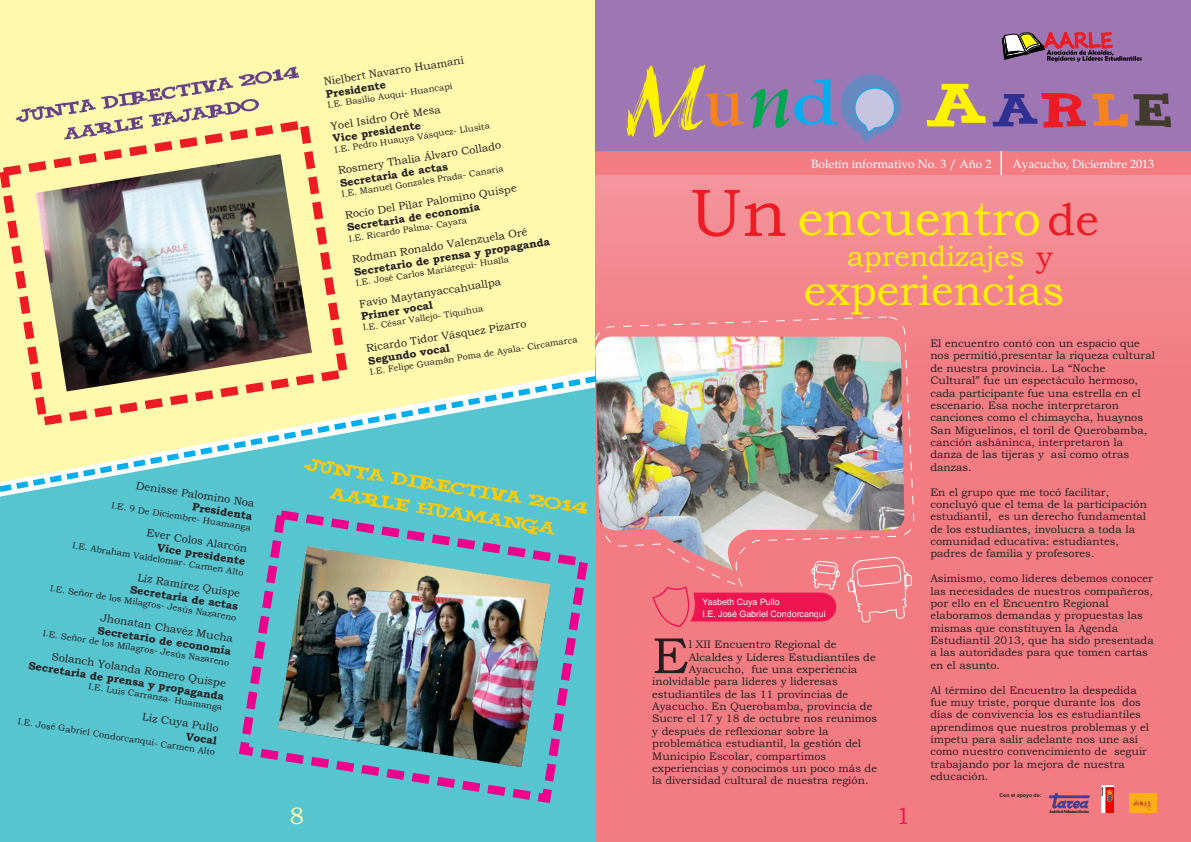
<style>
.page{position:relative;width:1191px;height:842px;background:#fff}
.page>*{position:absolute;margin:0;border:0;box-sizing:border-box;transform-origin:0 0}
.t1{font:50.8px "Bookman Old Style";color:#231f20}
.t2{font:49.2px "Bookman Old Style";color:#fff200}
.t3{font:43px "Bookman Old Style";color:#fff200}
.t4{font:30.5px "Bookman Old Style";color:#ed1c24}
.t5{font:28.9px "Bookman Old Style";color:#fff200}
.t6{font:24px "Bookman Old Style";color:#ed1651}
.t7{font:24px "Bookman Old Style";color:#fff9ae}
.t8{font:12px "Book Antiqua";color:#fff}
.t9{font:11px/12.4px "Bookman Old Style";color:#231f20}
.t10{font:700 11px "Bookman Old Style";color:#231f20}
.t11{font:9px "Bookman Old Style";color:#231f20}
.t12{font:8.9px/12.1px "Arial";color:#fff}
.t13{font:700 5.2px "Arial";color:#231f20}
.s1{font-size:67.5px;color:#ed1c24}
.s2{font-size:45.1px;color:#ed1c24}
</style>
<div class="page">
<div style="left:0;top:0;width:595px;height:372px;background:#fff9ae"></div>
<div style="left:596px;top:123px;width:595px;height:719px;background:linear-gradient(to bottom,#f48a91,#f3777e)"></div>
<div style="left:595px;top:316px;width:319px;height:272px;background:#f38188"></div>
<svg style="left:847px;top:556px;width:64px;height:66px;background:#f4878e"></svg>
<img style="left:595px;top:336px;width:309px;height:234px">
<svg style="left:652px;top:547px;width:187px;height:80px;background:#ef6479"></svg>
<div style="left:595px;top:0;width:596px;height:175px;background:#9e76b4"></div>
<svg style="left:1002px;top:32px;width:139px;height:30px"></svg>
<svg style="left:926px;top:84px;width:60px;height:42px"></svg>
<svg style="left:992px;top:93px;width:94px;height:35px"></svg>
<svg style="left:1092px;top:93px;width:79px;height:34px"></svg>
<svg style="left:626px;top:65px;width:117px;height:72px"></svg>
<svg style="left:750px;top:74px;width:151px;height:69px"></svg>
<div style="left:595px;top:151px;width:595px;height:24px;background:#f37c83"></div>
<svg style="left:1001px;top:151px;width:1px;height:24px"></svg>
<div style="left:0;top:496px;width:596px;height:346px;background:#56c5d0"></div>
<svg style="left:0;top:115px;width:353px;height:257px;background:#fcdb9b"></svg>
<img style="left:35px;top:154px;width:277px;height:218px">
<svg style="left:16px;top:67px;width:283px;height:73px;background:#e9d9a4"></svg>
<svg style="left:0;top:372px;width:603px;height:124px;background:#b7d9bd"></svg>
<img style="left:234px;top:505px;width:359px;height:303px">
<svg style="left:304px;top:459px;width:283px;height:76px;background:#71c0b1"></svg>
<div style="left:287px;top:805px;width:18px;height:21px;background:#56c5d0"></div>
<img style="left:1049px;top:794px;width:40px;height:18px">
<img style="left:1101px;top:785px;width:12px;height:27px">
<img style="left:1129px;top:794px;width:27px;height:18px">
<p class="t9" style="left:323px;top:77px;width:143px;rotate:-9deg">Nielbert Navarro Huamani</p>
<p class="t10" style="left:325px;top:90px;width:62px;rotate:-9deg">Presidente</p>
<p class="t11" style="left:327px;top:102px;width:128px;rotate:-9deg">I.E. Basilio Auqui- Huancapi</p>
<p class="t9" style="left:330px;top:121px;width:112px;rotate:-9deg">Yoel Isidro Oré Mesa</p>
<p class="t10" style="left:332px;top:135px;width:90px;rotate:-9deg">Vice presidente</p>
<p class="t11" style="left:334px;top:146px;width:158px;rotate:-9deg">I.E. Pedro Huauya Vásquez- Llusita</p>
<p class="t9" style="left:337px;top:165px;width:166px;rotate:-9deg">Rosmery Thalia Álvaro Collado</p>
<p class="t10" style="left:339px;top:179px;width:111px;rotate:-9deg">Secretaria de actas</p>
<p class="t11" style="left:341px;top:191px;width:165px;rotate:-9deg">I.E. Manuel Gonzales Prada- Canaria</p>
<p class="t9" style="left:344px;top:210px;width:175px;rotate:-9deg">Rocío Del Pilar Palomino Quispe</p>
<p class="t10" style="left:346px;top:223px;width:136px;rotate:-9deg">Secretaria de economía</p>
<p class="t11" style="left:348px;top:235px;width:121px;rotate:-9deg">I.E. Ricardo Palma- Cayara</p>
<p class="t9" style="left:351px;top:254px;width:179px;rotate:-9deg">Rodman Ronaldo Valenzuela Oré</p>
<p class="t10" style="left:353px;top:268px;width:200px;rotate:-9deg">Secretario de prensa y propaganda</p>
<p class="t11" style="left:355px;top:280px;width:156px;rotate:-9deg">I.E. José Carlos Mariátegui- Hualla</p>
<p class="t9" style="left:358px;top:299px;width:145px;rotate:-9deg">Favio Maytanyaccahuallpa</p>
<p class="t10" style="left:360px;top:312px;width:74px;rotate:-9deg">Primer vocal</p>
<p class="t11" style="left:362px;top:324px;width:123px;rotate:-9deg">I.E. César Vallejo- Tiquihua</p>
<p class="t9" style="left:365px;top:343px;width:163px;rotate:-9deg">Ricardo Tidor Vásquez Pizarro</p>
<p class="t11" style="left:369px;top:369px;width:211px;rotate:-9deg">I.E. Felipe Guamán Poma de Ayala- Circamarca</p>
<p class="t10" style="left:367px;top:357px;width:84px;rotate:-9deg">Segundo vocal</p>
<p class="t9" style="left:137px;top:480px;width:121px;rotate:9deg">Denisse Palomino Noa</p>
<p class="t11" style="left:112px;top:502px;width:142px;rotate:9deg">I.E. 9 De Diciembre- Huamanga</p>
<p class="t10" style="left:193px;top:503px;width:62px;rotate:9deg">Presidenta</p>
<p class="t9" style="left:147px;top:527px;width:103px;rotate:9deg">Ever Colos Alarcón</p>
<p class="t11" style="left:73px;top:542px;width:174px;rotate:9deg">I.E. Abraham Valdelomar- Carmen Alto</p>
<p class="t10" style="left:158px;top:543px;width:90px;rotate:9deg">Vice presidente</p>
<p class="t9" style="left:138px;top:572px;width:105px;rotate:9deg">Liz Ramírez Quispe</p>
<p class="t11" style="left:51px;top:584px;width:190px;rotate:9deg">I.E. Señor de los Milagros- Jesús Nazareno</p>
<p class="t10" style="left:131px;top:585px;width:111px;rotate:9deg">Secretaria de actas</p>
<p class="t9" style="left:101px;top:612px;width:135px;rotate:9deg">Jhonatan Chavéz Mucha</p>
<p class="t10" style="left:98px;top:626px;width:136px;rotate:9deg">Secretario de economía</p>
<p class="t9" style="left:53px;top:651px;width:178px;rotate:9deg">Solanch Yolanda Romero Quispe</p>
<p class="t11" style="left:44px;top:629px;width:190px;rotate:9deg">I.E. Señor de los Milagros- Jesús Nazareno</p>
<p class="t10" style="left:29px;top:661px;width:199px;rotate:9deg">Secretaria de prensa y propaganda</p>
<p class="t11" style="left:89px;top:683px;width:137px;rotate:9deg">I.E. Luis Carranza- Huamanga</p>
<p class="t9" style="left:143px;top:711px;width:79px;rotate:9deg">Liz Cuya Pullo</p>
<p class="t10" style="left:187px;top:732px;width:33px;rotate:9deg">Vocal</p>
<p class="t11" style="left:19px;top:718px;width:201px;rotate:9deg">I.E. José Gabriel Condorcanqui- Carmen Alto</p>
<h3 class="t7" style="left:289px;top:807px;width:16px">8</h3>
<p class="t8" style="left:811px;top:159px;width:182px">Boletín informativo No. 3 / Año 2</p>
<p class="t8" style="left:1012px;top:159px;width:143px">Ayacucho, Diciembre 2013</p>
<h2 class="t2" style="left:690px;top:200px;width:410px"><span class="s1">Un</span> encuentro<span class="s2">de</span></h2>
<h3 class="t4" style="left:1036px;top:246px;width:18px">y</h3>
<h3 class="t5" style="left:847px;top:246px;width:179px">aprendizajes</h3>
<h3 class="t3" style="left:803px;top:274px;width:262px">experiencias</h3>
<p class="t12" style="left:702px;top:597px;width:125px">Yasbeth Cuya Pullo<br>I.E. José Gabriel Condorcanqui</p>
<h1 class="t1" style="left:652px;top:637px;width:38px">E</h1>
<p class="t9" style="left:689px;top:639px;width:149px">l XII Encuentro Regional de</p>
<p class="t9" style="left:689px;top:652px;width:188px">Alcaldes y Líderes Estudiantiles de</p>
<p class="t9" style="left:689px;top:664px;width:170px">Ayacucho, fue una experiencia</p>
<p class="t9" style="left:652px;top:676px;width:187px">inolvidable para líderes y lideresas</p>
<p class="t9" style="left:652px;top:689px;width:198px">estudiantiles de las 11 provincias de</p>
<p class="t9" style="left:652px;top:701px;width:222px">Ayacucho. En Querobamba, provincia de</p>
<p class="t9" style="left:652px;top:713px;width:226px">Sucre el 17 y 18 de octubre nos reunimos</p>
<p class="t9" style="left:652px;top:726px;width:178px">y después de reflexionar sobre la</p>
<p class="t9" style="left:652px;top:738px;width:211px">problemática estudiantil, la gestión del</p>
<p class="t9" style="left:652px;top:751px;width:176px">Municipio Escolar, compartimos</p>
<p class="t9" style="left:652px;top:763px;width:226px">experiencias y conocimos un poco más de</p>
<p class="t9" style="left:652px;top:775px;width:218px">la diversidad cultural de nuestra región.</p>
<h3 class="t6" style="left:895px;top:807px;width:16px">1</h3>
<p class="t9" style="left:930px;top:338px;width:226px">El encuentro contó con un espacio que nos permitió,presentar la riqueza cultural de nuestra provincia.. La “Noche Cultural” fue un espectáculo hermoso, cada participante fue una estrella en el escenario. Esa noche interpretaron canciones como el chimaycha, huaynos San Miguelinos, el toril de Querobamba, canción asháninca, interpretaron la danza de las tijeras y así como otras danzas.</p>
<p class="t9" style="left:930px;top:487px;width:218px">En el grupo que me tocó facilitar, concluyó que el tema de la participación estudiantil, es un derecho fundamental de los estudiantes, involucra a toda la comunidad educativa: estudiantes, padres de familia y profesores.</p>
<p class="t9" style="left:930px;top:573px;width:225px">Asimismo, como líderes debemos conocer las necesidades de nuestros compañeros, por ello en el Encuentro Regional elaboramos demandas y propuestas las mismas que constituyen la Agenda Estudiantil 2013, que ha sido presentada a las autoridades para que tomen cartas en el asunto.</p>
<p class="t9" style="left:930px;top:685px;width:220px">Al término del Encuentro la despedida fue muy triste, porque durante los dos días de convivencia los es estudiantiles aprendimos que nuestros problemas y el ímpetu para salir adelante nos une así como nuestro convencimiento de seguir trabajando por la mejora de nuestra educación.</p>
<p class="t13" style="left:999px;top:794px;width:43px">Con el apoyo de:</p>
</div>
